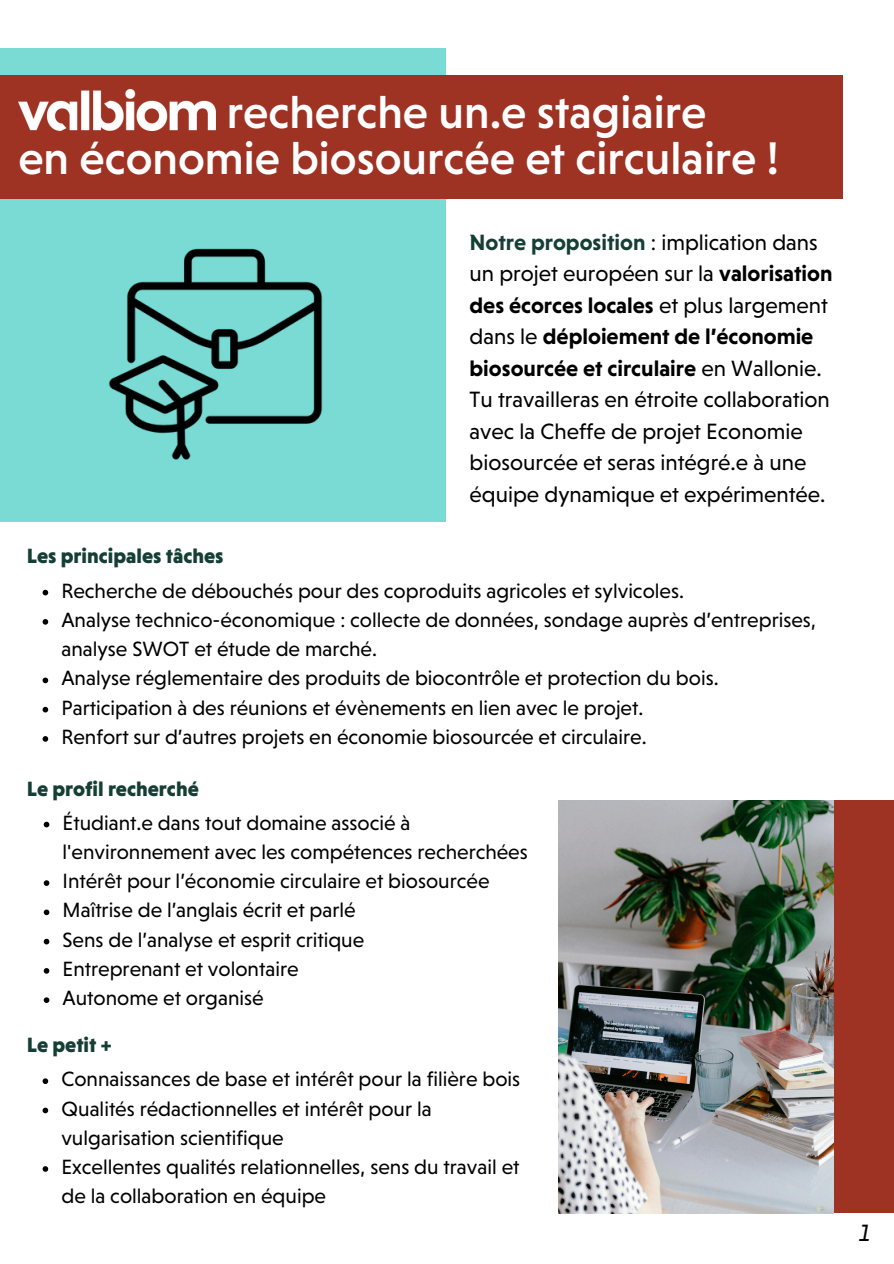
<style>
.page{position:relative;width:894px;height:1264px;background:#fff}
.page>*{position:absolute;margin:0;border:0;box-sizing:border-box;transform-origin:0 0}
.t1{font:500 46.5px/46.2px "Niveau Grotesk";color:#fff}
.t2{font:italic 24px "Niveau Grotesk";color:#000}
.t3{font:700 22.5px/31.5px "Niveau Grotesk";color:#000}
.t4{font:22.5px/31.5px "Niveau Grotesk";color:#000}
.t5{font:21px/29.2px "Niveau Grotesk";color:#000}
.t6{font:900 21px "Niveau Grotesk";color:#153e35}
.s1{color:#153e35}
.s2{font-weight:400}
</style>
<div class="page">
<div style="left:0;top:48px;width:446px;height:474px;background:#79dbd4"></div>
<div style="left:0;top:76px;width:841px;height:123px;background:#9e3223"></div>
<img style="left:18px;top:89px;width:197px;height:42px">
<img style="left:108px;top:248px;width:215px;height:212px">
<div style="left:678px;top:800px;width:215px;height:412px;background:#9e3223"></div>
<img style="left:558px;top:800px;width:275px;height:413px">
<svg style="left:43px;top:590px;width:5px;height:5px"></svg>
<svg style="left:43px;top:619px;width:5px;height:5px"></svg>
<svg style="left:43px;top:677px;width:5px;height:6px"></svg>
<svg style="left:43px;top:707px;width:5px;height:5px"></svg>
<svg style="left:43px;top:736px;width:5px;height:5px"></svg>
<svg style="left:44px;top:821px;width:5px;height:6px"></svg>
<svg style="left:44px;top:880px;width:5px;height:5px"></svg>
<svg style="left:44px;top:909px;width:5px;height:6px"></svg>
<svg style="left:44px;top:938px;width:5px;height:6px"></svg>
<svg style="left:44px;top:968px;width:5px;height:5px"></svg>
<svg style="left:44px;top:997px;width:5px;height:5px"></svg>
<svg style="left:43px;top:1078px;width:5px;height:5px"></svg>
<svg style="left:43px;top:1107px;width:5px;height:6px"></svg>
<svg style="left:43px;top:1166px;width:5px;height:5px"></svg>
<p class="t1" style="left:18px;top:89px;width:761px;text-indent:208px">recherche un.e stagiaire<br>en économie biosourcée et circulaire !</p>
<p class="t6" style="left:27px;top:543px;width:198px">Les principales tâches</p>
<p class="t3" style="left:469px;top:226px;width:364px"><span class="s1">Notre proposition</span> <span class="s2">: implication dans un projet européen sur la</span> valorisation des écorces locales <span class="s2">et plus largement dans le</span> déploiement de l’économie biosourcée et circulaire <span class="s2">en Wallonie.</span></p>
<p class="t4" style="left:469px;top:383px;width:362px">Tu travailleras en étroite collaboration avec la Cheffe de projet Economie biosourcée et seras intégré.e à une équipe dynamique et expérimentée.</p>
<h1 class="t5" style="left:61px;top:575px;width:624px">Recherche de débouchés pour des coproduits agricoles et sylvicoles.</h1>
<p class="t5" style="left:61px;top:605px;width:756px">Analyse technico-économique : collecte de données, sondage auprès d’entreprises, analyse SWOT et étude de marché.</p>
<p class="t5" style="left:61px;top:663px;width:658px">Analyse réglementaire des produits de biocontrôle et protection du bois.</p>
<p class="t5" style="left:61px;top:692px;width:583px">Participation à des réunions et évènements en lien avec le projet.</p>
<h2 class="t5" style="left:61px;top:722px;width:586px">Renfort sur d’autres projets en économie biosourcée et circulaire.</h2>
<p class="t6" style="left:27px;top:776px;width:173px">Le profil recherché</p>
<p class="t5" style="left:63px;top:807px;width:466px">Étudiant.e dans tout domaine associé à l'environnement avec les compétences recherchées</p>
<h2 class="t5" style="left:63px;top:866px;width:428px">Intérêt pour l’économie circulaire et biosourcée</h2>
<p class="t5" style="left:63px;top:895px;width:294px">Maîtrise de l’anglais écrit et parlé</p>
<p class="t5" style="left:63px;top:924px;width:303px">Sens de l’analyse et esprit critique</p>
<p class="t5" style="left:63px;top:954px;width:237px">Entreprenant et volontaire</p>
<p class="t5" style="left:63px;top:983px;width:202px">Autonome et organisé</p>
<p class="t6" style="left:27px;top:1032px;width:86px">Le petit +</p>
<p class="t5" style="left:61px;top:1064px;width:460px">Connaissances de base et intérêt pour la filière bois</p>
<h2 class="t5" style="left:61px;top:1093px;width:372px">Qualités rédactionnelles et intérêt pour la vulgarisation scientifique</h2>
<p class="t5" style="left:61px;top:1152px;width:459px">Excellentes qualités relationnelles, sens du travail et de la collaboration en équipe</p>
<p class="t2" style="left:859px;top:1218px;width:12px">1</p>
</div>
